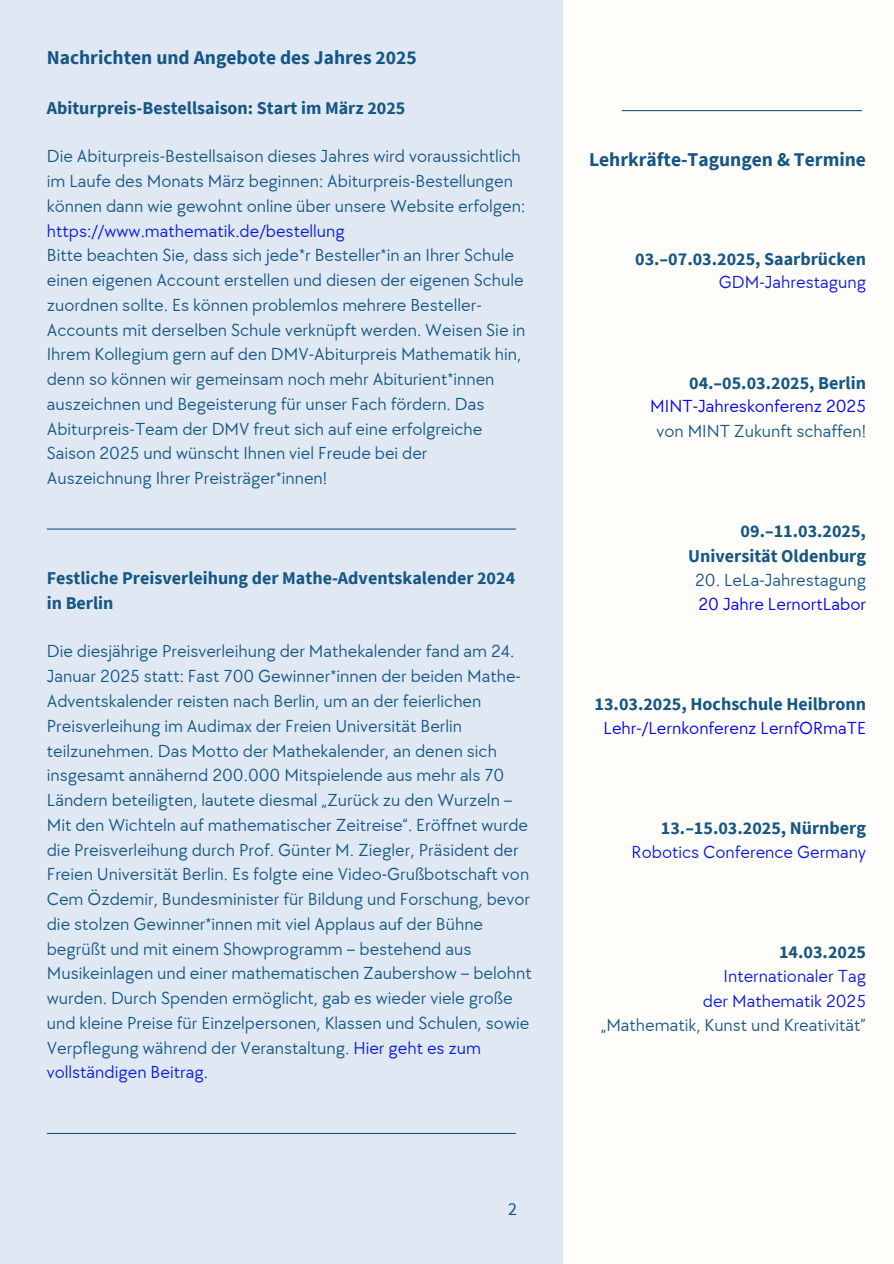
<style>
.page{position:relative;width:894px;height:1264px;background:#fff}
.page>*{position:absolute;margin:0;border:0;box-sizing:border-box;transform-origin:0 0}
.t1{font:700 19.5px "Source Sans Pro";color:#155784}
.t2{font:18px/24.8px "TT Chocolates";color:#155784}
.t3{font:700 18px/24.8px "Source Sans Pro";color:#155784}
.t4{font:18px "TT Chocolates";color:#0a19dd}
.t5{font:18px "TT Chocolates";color:#0000f1}
.t6{font:18px "Source Sans Pro";color:#155784}
.s1{color:#0a19dd}
</style>
<div class="page">
<div style="left:0;top:0;width:562px;height:1263px;background:#e0e8f3"></div>
<div style="left:562px;top:0;width:331px;height:1263px;background:#fffdfa"></div>
<hr style="left:621px;top:110px;width:240px;height:1px;background:#155784">
<hr style="left:47px;top:528px;width:469px;height:1px;background:#155784">
<hr style="left:47px;top:1132px;width:469px;height:1px;background:#155784">
<h1 class="t1" style="left:47px;top:45px;width:371px">Nachrichten und Angebote des Jahres 2025</h1>
<h1 class="t3" style="left:47px;top:95px;width:360px">Abiturpreis-Bestellsaison: Start im März 2025</h1>
<p class="t2" style="left:47px;top:144px;width:480px">Die Abiturpreis-Bestellsaison dieses Jahres wird voraussichtlich im Laufe des Monats März beginnen: Abiturpreis-Bestellungen können dann wie gewohnt online über unsere Website erfolgen:</p>
<p class="t4" style="left:47px;top:220px;width:299px">https://www.mathematik.de/bestellung</p>
<p class="t2" style="left:47px;top:243px;width:480px">Bitte beachten Sie, dass sich jede*r Besteller*in an Ihrer Schule einen eigenen Account erstellen und diesen der eigenen Schule zuordnen sollte. Es können problemlos mehrere Besteller-Accounts mit derselben Schule verknüpft werden. Weisen Sie in Ihrem Kollegium gern auf den DMV-Abiturpreis Mathematik hin, denn so können wir gemeinsam noch mehr Abiturient*innen auszeichnen und Begeisterung für unser Fach fördern. Das Abiturpreis-Team der DMV freut sich auf eine erfolgreiche Saison 2025 und wünscht Ihnen viel Freude bei der Auszeichnung Ihrer Preisträger*innen!</p>
<h1 class="t3" style="left:47px;top:565px;width:470px">Festliche Preisverleihung der Mathe-Adventskalender 2024 in Berlin</h1>
<p class="t2" style="left:47px;top:639px;width:486px">Die diesjährige Preisverleihung der Mathekalender fand am 24.<br>Januar 2025 statt: Fast 700 Gewinner*innen der beiden Mathe-Adventskalender reisten nach Berlin, um an der feierlichen Preisverleihung im Audimax der Freien Universität Berlin teilzunehmen. Das Motto der Mathekalender, an denen sich insgesamt annähernd 200.000 Mitspielende aus mehr als 70<br>Ländern beteiligten, lautete diesmal „Zurück zu den Wurzeln – Mit den Wichteln auf mathematischer Zeitreise“. Eröffnet wurde die Preisverleihung durch Prof. Günter M. Ziegler, Präsident der Freien Universität Berlin. Es folgte eine Video-Grußbotschaft von Cem Özdemir, Bundesminister für Bildung und Forschung, bevor die stolzen Gewinner*innen mit viel Applaus auf der Bühne begrüßt und mit einem Showprogramm – bestehend aus Musikeinlagen und einer mathematischen Zaubershow – belohnt wurden. Durch Spenden ermöglicht, gab es wieder viele große und kleine Preise für Einzelpersonen, Klassen und Schulen, sowie Verpflegung während der Veranstaltung. <span class="s1">Hier geht es zum vollständigen Beitrag.</span></p>
<p class="t6" style="left:508px;top:1197px;width:10px">2</p>
<p class="t1" style="left:589px;top:146px;width:278px">Lehrkräfte-Tagungen &amp; Termine</p>
<p class="t3" style="left:635px;top:246px;width:232px">03.–07.03.2025, Saarbrücken</p>
<p class="t4" style="left:718px;top:272px;width:149px">GDM-Jahrestagung</p>
<p class="t3" style="left:689px;top:370px;width:178px">04.–05.03.2025, Berlin</p>
<p class="t5" style="left:650px;top:396px;width:217px">MINT-Jahreskonferenz 2025</p>
<p class="t2" style="left:656px;top:419px;width:211px">von MINT Zukunft schaffen!</p>
<p class="t3" style="left:740px;top:518px;width:127px">09.–11.03.2025,</p>
<p class="t3" style="left:688px;top:543px;width:179px">Universität Oldenburg</p>
<p class="t2" style="left:695px;top:567px;width:172px">20. LeLa-Jahrestagung</p>
<p class="t5" style="left:698px;top:594px;width:169px">20 Jahre LernortLabor</p>
<p class="t3" style="left:594px;top:691px;width:273px">13.03.2025, Hochschule Heilbronn</p>
<p class="t5" style="left:603px;top:718px;width:264px">Lehr-/Lernkonferenz LernfORmaTE</p>
<p class="t3" style="left:660px;top:815px;width:206px">13.–15.03.2025, Nürnberg</p>
<p class="t4" style="left:631px;top:841px;width:236px">Robotics Conference Germany</p>
<p class="t3" style="left:778px;top:939px;width:88px">14.03.2025</p>
<p class="t4" style="left:723px;top:965px;width:144px">Internationaler Tag</p>
<p class="t4" style="left:702px;top:990px;width:164px">der Mathematik 2025</p>
<p class="t2" style="left:600px;top:1013px;width:266px">„Mathematik, Kunst und Kreativität”</p>
</div>
